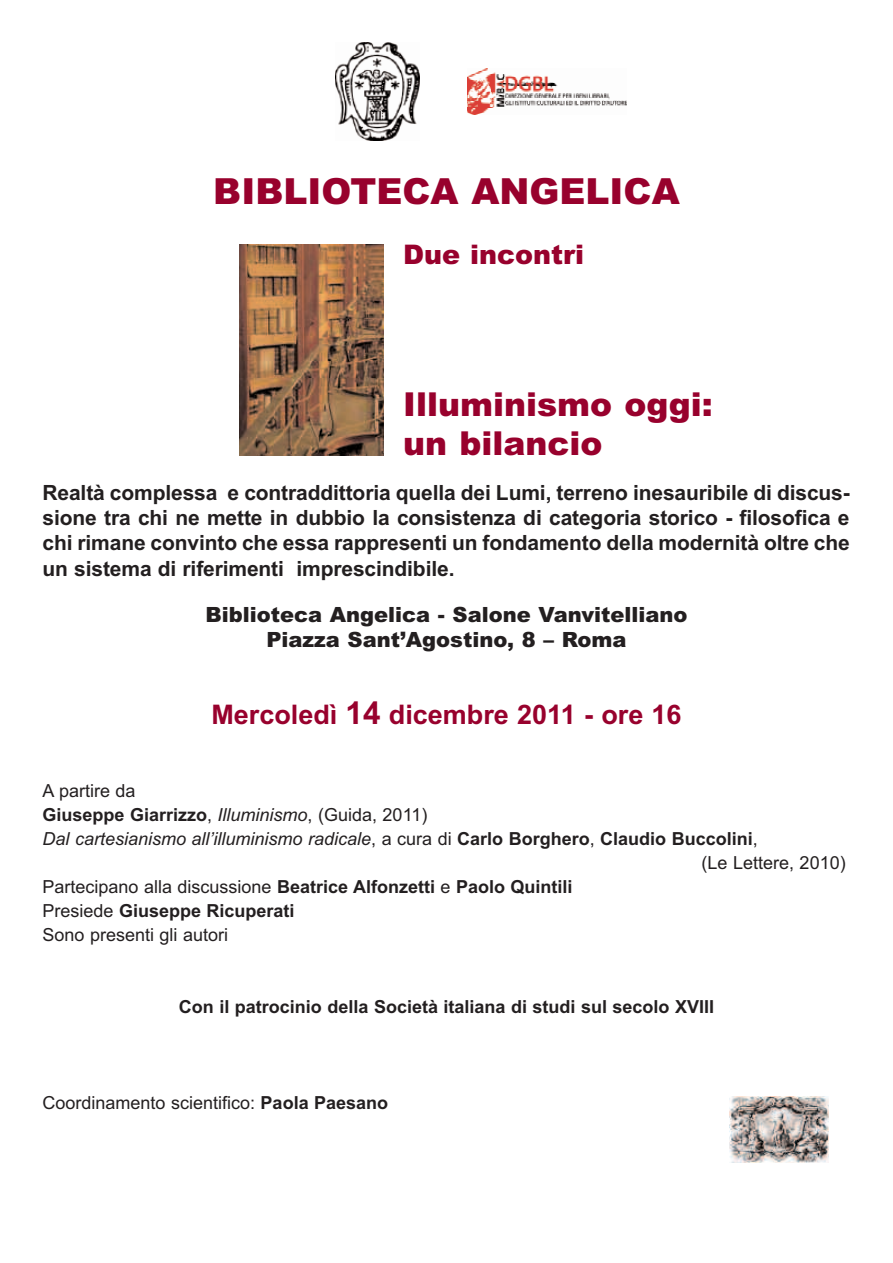
<style>
.page{position:relative;width:893px;height:1263px;background:#fff}
.page>*{position:absolute;margin:0;border:0;box-sizing:border-box;transform-origin:0 0}
.t1{font:900 36px "Arial";color:#98012d}
.t2{font:900 33px/39.6px "Arial";color:#98012d}
.t3{font:700 27px "Arial";color:#98012d}
.t4{font:900 27px "Arial";color:#98012d}
.t5{font:700 21px/25.2px "Arial";letter-spacing:-.005em;color:#231f20;text-align:justify}
.t6{font:900 21px/25.2px "Arial";color:#231f20;text-align:center}
.t7{font:700 18px "Arial";color:#231f20}
.t8{font:18px "Arial";color:#231f20}
.t9{font:italic 18px "Arial";color:#231f20}
.s1{font-size:31.5px}
.s2{font-weight:400}
.s3{font-weight:400;font-style:italic}
.s4{font-style:normal}
.s5{font-weight:700;font-style:normal}
.s6{font-weight:700}
</style>
<div class="page">
<img style="left:336px;top:43px;width:83px;height:97px">
<img style="left:239px;top:244px;width:145px;height:211px">
<img style="left:730px;top:1096px;width:98px;height:67px">
<img style="left:468px;top:68px;width:159px;height:47px">
<h1 class="t1" style="left:213px;top:171px;width:468px">BIBLIOTECA ANGELICA</h1>
<p class="t4" style="left:403px;top:240px;width:182px">Due incontri</p>
<h2 class="t2" style="left:403px;top:384px;width:311px">Illuminismo oggi: un bilancio</h2>
<p class="t5" style="left:43px;top:481px;width:809px">Realtà complessa e contraddittoria quella dei Lumi, terreno inesauribile di discus&shy;sione tra chi ne mette in dubbio la consistenza di categoria storico - filosofica e chi rimane convinto che essa rappresenti un fondamento della modernità oltre che un sistema di riferimenti imprescindibile.</p>
<p class="t6" style="left:205px;top:602px;width:484px">Biblioteca Angelica - Salone Vanvitelliano<br>Piazza Sant’Agostino, 8 – Roma</p>
<p class="t3" style="left:211px;top:696px;width:472px">Mercoledì <span class="s1">14</span> dicembre 2011 - ore 16</p>
<p class="t8" style="left:43px;top:779px;width:95px">A partire da</p>
<p class="t7" style="left:43px;top:803px;width:386px">Giuseppe Giarrizzo<span class="s2">,</span> <span class="s3">Illuminismo</span><span class="s2">, (Guida, 2011)</span></p>
<p class="t9" style="left:43px;top:827px;width:717px">Dal cartesianismo all’illuminismo radicale<span class="s4">, a cura di</span> <span class="s5">Carlo Borghero</span><span class="s4">,</span> <span class="s5">Claudio Buccolini</span><span class="s4">,</span></p>
<p class="t8" style="left:702px;top:851px;width:146px">(Le Lettere, 2010)</p>
<p class="t7" style="left:43px;top:875px;width:532px"><span class="s2">Partecipano alla discussione</span> Beatrice Alfonzetti <span class="s2">e</span> Paolo Quintili</p>
<p class="t7" style="left:43px;top:899px;width:254px"><span class="s2">Presiede</span> Giuseppe Ricuperati</p>
<p class="t8" style="left:43px;top:923px;width:187px">Sono presenti gli autori</p>
<p class="t7" style="left:179px;top:995px;width:537px">Con il patrocinio della Società italiana di studi sul secolo XVIII</p>
<p class="t8" style="left:43px;top:1091px;width:347px">Coordinamento scientifico: <span class="s6">Paola Paesano</span></p>
</div>
